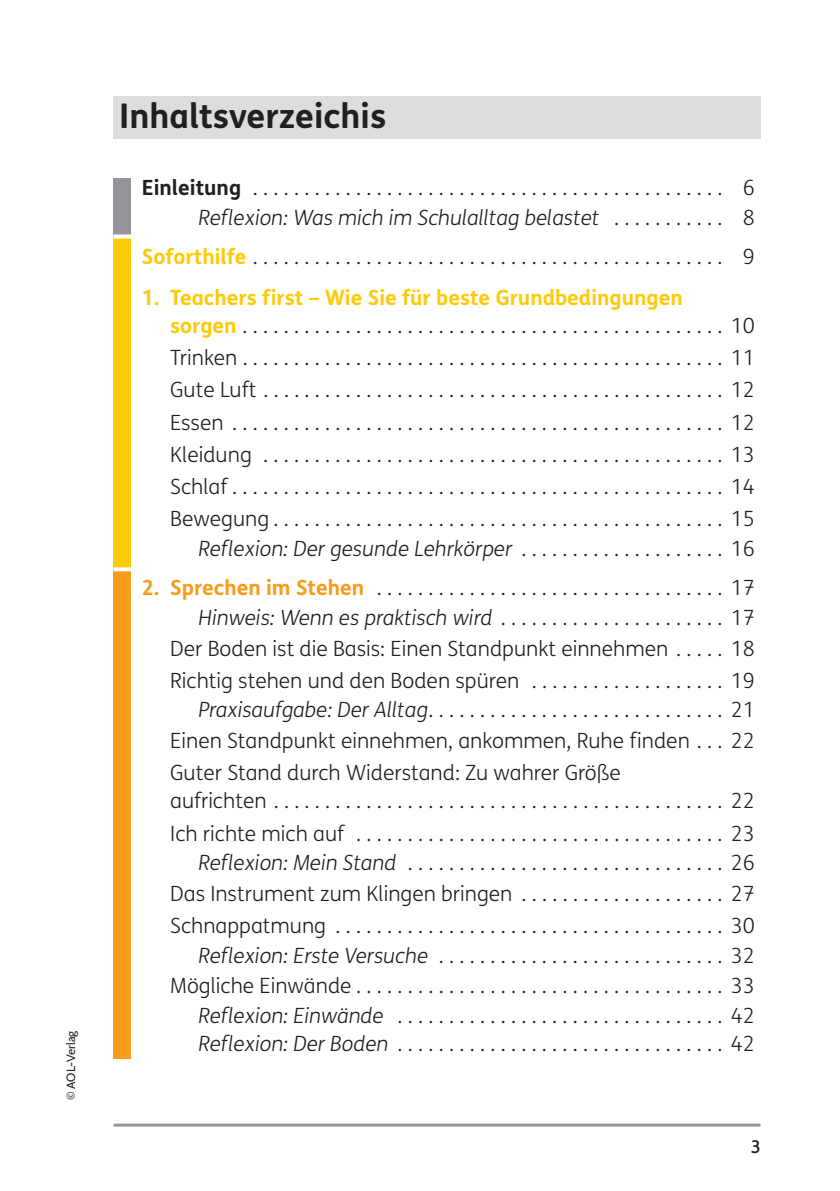
<style>
.page{position:relative;width:840px;height:1191px;background:#fff}
.page>*{position:absolute;margin:0;border:0;box-sizing:border-box;transform-origin:0 0}
.t1{font:700 34px "FS Klett GSV";color:#231f20}
.t2{font:300 21px/32.2px "FS Klett GSV";color:#231f20;text-align:right}
.t3{font:700 21px/28px "FS Klett GSV";color:#feca0a}
.t4{font:italic 300 21px "FS Klett GSV";color:#231f20}
.t5{font:500 18px "Cabin";color:#231f20}
.t6{font:12px "Cabin";color:#231f20}
.s1{font-weight:700}
.s2{font-style:italic}
.s3{font-weight:700;color:#feca0a}
.s4{font-weight:300;color:#231f20}
.s5{font-style:normal}
.s6{font-weight:700;color:#f89c1c}
</style>
<div class="page">
<div style="left:113px;top:234px;width:17px;height:335px;background:#feca0a"></div>
<div style="left:113px;top:569px;width:17px;height:489px;background:#f89c1c"></div>
<div style="left:113px;top:178px;width:17px;height:56px;background:#939598"></div>
<hr style="left:113px;top:1123px;width:647px;height:3px;background:#939598">
<div style="left:113px;top:96px;width:647px;height:43px;background:#dcdddf"></div>
<hr style="left:113px;top:234px;width:647px;height:4px;background:#fff">
<hr style="left:113px;top:567px;width:647px;height:4px;background:#fff">
<p class="t6" style="left:66px;top:1100px;width:71px;rotate:-90deg">© AOL-Verlag</p>
<h1 class="t1" style="left:119px;top:102px;width:268px">Inhaltsverzeichis</h1>
<p class="t2" style="left:142px;top:175px;width:614px;line-height:29.4px"><span class="s1">Einleitung</span> . . . . . . . . . . . . . . . . . . . . . . . . . . . . . . . . . . . . . . . . . . . . . . 6<br><span class="s2">Reflexion: Was mich im Schulalltag belastet</span> . . . . . . . . . . . 8</p>
<p class="t2" style="left:142px;top:242px;width:614px"><span class="s3">Soforthilfe</span> . . . . . . . . . . . . . . . . . . . . . . . . . . . . . . . . . . . . . . . . . . . . . . 9</p>
<p class="t3" style="left:170px;top:285px;width:585px;text-indent:-28px">1. Teachers first – Wie Sie für beste Grundbedingungen<br>sorgen <span class="s4">. . . . . . . . . . . . . . . . . . . . . . . . . . . . . . . . . . . . . . . . . . . . . . . 10</span></p>
<p class="t2" style="left:170px;top:343px;width:586px;text-align:justify">Trinken . . . . . . . . . . . . . . . . . . . . . . . . . . . . . . . . . . . . . . . . . . . . . . . 11<br>Gute Luft . . . . . . . . . . . . . . . . . . . . . . . . . . . . . . . . . . . . . . . . . . . . . 12<br>Essen . . . . . . . . . . . . . . . . . . . . . . . . . . . . . . . . . . . . . . . . . . . . . . . . 12<br>Kleidung . . . . . . . . . . . . . . . . . . . . . . . . . . . . . . . . . . . . . . . . . . . . . 13<br>Schlaf . . . . . . . . . . . . . . . . . . . . . . . . . . . . . . . . . . . . . . . . . . . . . . . . 14<br>Bewegung . . . . . . . . . . . . . . . . . . . . . . . . . . . . . . . . . . . . . . . . . . . . 15</p>
<p class="t4" style="left:198px;top:540px;width:557px">Reflexion: Der gesunde Lehrkörper <span class="s5">. . . . . . . . . . . . . . . . . . . . 16</span></p>
<p class="t2" style="left:142px;top:574px;width:614px;line-height:30.8px"><span class="s6">2. Sprechen im Stehen</span> . . . . . . . . . . . . . . . . . . . . . . . . . . . . . . . . . . 17<br><span class="s2">Hinweis: Wenn es praktisch wird</span> . . . . . . . . . . . . . . . . . . . . . . 17<br>Der Boden ist die Basis: Einen Standpunkt einnehmen . . . . . 18<br>Richtig stehen und den Boden spüren . . . . . . . . . . . . . . . . . . . 19</p>
<p class="t2" style="left:170px;top:695px;width:585px;line-height:31.6px;text-align:justify;text-indent:28px"><span class="s2">Praxisaufgabe: Der Alltag</span>. . . . . . . . . . . . . . . . . . . . . . . . . . . . . 21<br>Einen Standpunkt einnehmen, ankommen, Ruhe finden . . . 22<br>Guter Stand durch Widerstand: Zu wahrer Größe</p>
<p class="t2" style="left:170px;top:786px;width:586px;text-align:left">aufrichten . . . . . . . . . . . . . . . . . . . . . . . . . . . . . . . . . . . . . . . . . . . . 22<br>Ich richte mich auf . . . . . . . . . . . . . . . . . . . . . . . . . . . . . . . . . . . . 23</p>
<p class="t2" style="left:170px;top:848px;width:586px;line-height:31.6px;text-align:justify;text-indent:28px"><span class="s2">Reflexion: Mein Stand</span> . . . . . . . . . . . . . . . . . . . . . . . . . . . . . . . 26<br>Das Instrument zum Klingen bringen . . . . . . . . . . . . . . . . . . . . 27<br>Schnappatmung . . . . . . . . . . . . . . . . . . . . . . . . . . . . . . . . . . . . . . 30</p>
<p class="t2" style="left:170px;top:942px;width:585px;line-height:29.4px"><span class="s2">Reflexion: Erste Versuche</span> . . . . . . . . . . . . . . . . . . . . . . . . . . . . 32<br>Mögliche Einwände . . . . . . . . . . . . . . . . . . . . . . . . . . . . . . . . . . . . 33<br><span class="s2">Reflexion: Einwände</span> . . . . . . . . . . . . . . . . . . . . . . . . . . . . . . . . 42<br><span class="s2">Reflexion: Der Boden</span> . . . . . . . . . . . . . . . . . . . . . . . . . . . . . . . . 42</p>
<p class="t5" style="left:750px;top:1139px;width:11px">3</p>
</div>
